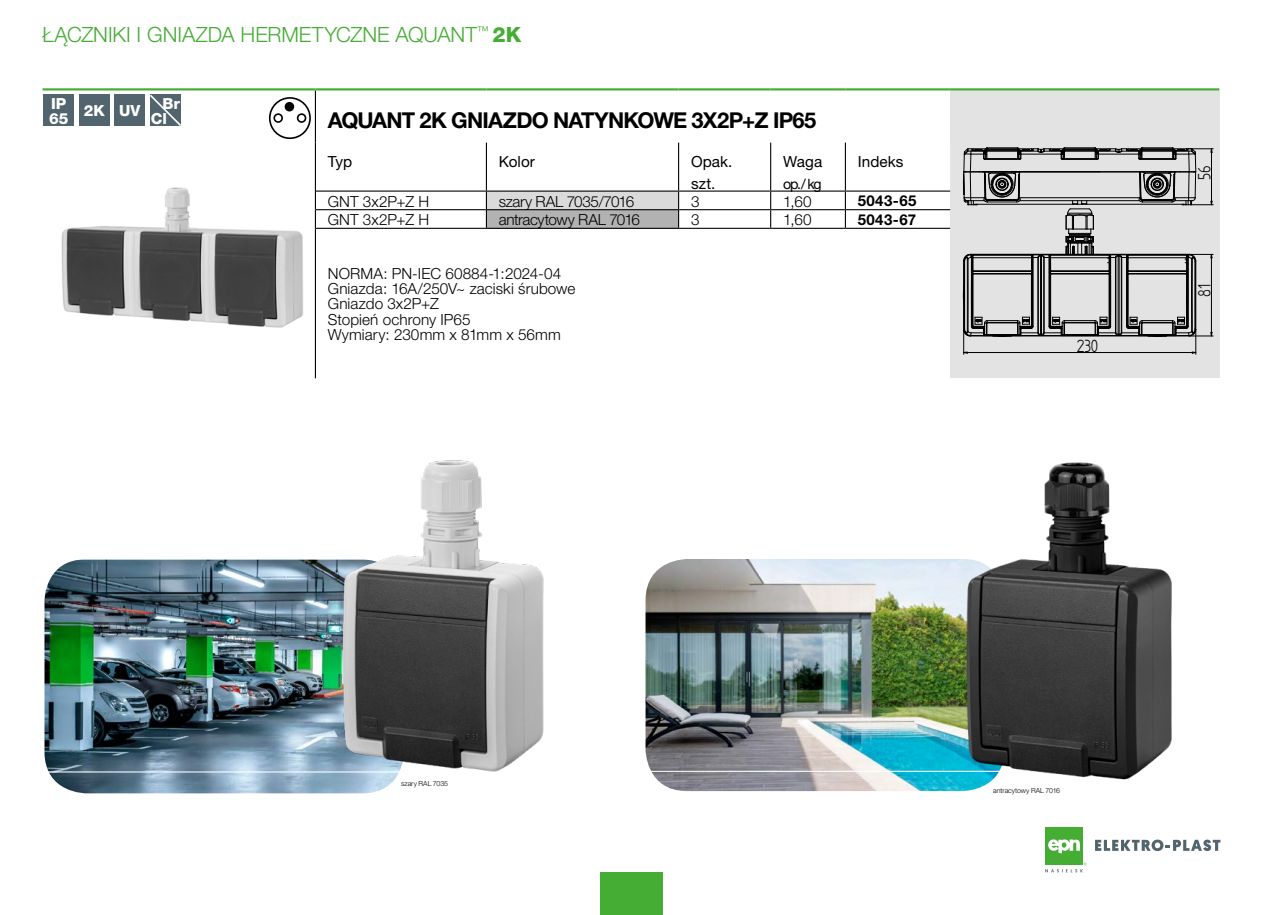
<style>
.page{position:relative;width:1263px;height:915px;background:#fff}
.page>*{position:absolute;margin:0;border:0;box-sizing:border-box;transform-origin:0 0}
.Normalny{font:700 21.9px "Helvetica Neue CE";letter-spacing:-.035em;color:#000}
.t1{font:300 21px "Helvetica Neue CE";letter-spacing:-.005em;color:#45ac34}
.t2{font:20.1px "Solid Edge ISO";color:#000}
.Normalny-2{font:300 15.3px/15.3px "Helvetica Neue CE";letter-spacing:.005em;color:#000}
.t3{font:15.3px "Helvetica Neue CE";letter-spacing:.005em;color:#000}
.Normalny-3{font:300 15.3px "Helvetica Neue CE";letter-spacing:-.03em;color:#000}
.Normalny-4{font:300 15.3px "Helvetica Neue CE";letter-spacing:-.025em;color:#000}
.Normalny-5{font:800 15.3px "Helvetica Neue CE";color:#fff}
.t4{font:700 15px "Helvetica Neue CE";letter-spacing:.025em;color:#000}
.t5{font:14.25px "Helvetica Neue CE";color:#000}
.Normalny-6{font:300 7.05px "Helvetica Neue CE";letter-spacing:-.01em;color:#000}
.s1{font-weight:800}
</style>
<div class="page">
<div style="left:600px;top:872px;width:63px;height:42px;background:#45ac34"></div>
<div style="left:1045px;top:827px;width:38px;height:38px;background:#45ac34"></div>
<svg style="left:1048px;top:839px;width:32px;height:14px"></svg>
<svg style="left:1095px;top:839px;width:125px;height:11px"></svg>
<svg style="left:1045px;top:862px;width:41px;height:10px"></svg>
<div style="left:269px;top:97px;width:42px;height:42px;border:2px solid #000;border-radius:50%"></div>
<div style="left:273px;top:113px;width:10px;height:10px;border:2px solid #000;border-radius:50%"></div>
<div style="left:297px;top:113px;width:9px;height:10px;border:2px solid #000;border-radius:50%"></div>
<div style="left:285px;top:103px;width:8px;height:8px;background:#000;border-radius:50%"></div>
<div style="left:285px;top:102px;width:9px;height:9px;border:2px solid #000;border-radius:50%"></div>
<div style="left:950px;top:89px;width:269px;height:289px;background:#e3e3e3"></div>
<hr style="left:315px;top:90px;width:1px;height:52px;background:#000">
<svg style="left:315px;top:142px;width:635px;height:86px"></svg>
<hr style="left:315px;top:228px;width:1px;height:150px;background:#000">
<hr style="left:486px;top:142px;width:1px;height:48px;background:#000">
<hr style="left:678px;top:142px;width:1px;height:48px;background:#000">
<hr style="left:770px;top:142px;width:1px;height:48px;background:#000">
<hr style="left:845px;top:142px;width:1px;height:48px;background:#000">
<hr style="left:316px;top:190px;width:171px;height:1px;background:#000">
<hr style="left:316px;top:209px;width:170px;height:1px;background:#000">
<hr style="left:316px;top:228px;width:170px;height:1px;background:#000">
<hr style="left:487px;top:190px;width:192px;height:1px;background:#000">
<hr style="left:487px;top:209px;width:191px;height:1px;background:#000">
<hr style="left:486px;top:228px;width:193px;height:1px;background:#000">
<hr style="left:679px;top:190px;width:92px;height:1px;background:#000">
<hr style="left:771px;top:190px;width:74px;height:1px;background:#000">
<hr style="left:845px;top:190px;width:105px;height:1px;background:#000">
<hr style="left:846px;top:209px;width:104px;height:1px;background:#000">
<hr style="left:845px;top:228px;width:105px;height:1px;background:#000">
<hr style="left:679px;top:209px;width:92px;height:1px;background:#000">
<hr style="left:771px;top:209px;width:74px;height:1px;background:#000">
<hr style="left:679px;top:228px;width:92px;height:1px;background:#000">
<hr style="left:771px;top:228px;width:74px;height:1px;background:#000">
<hr style="left:43px;top:88px;width:272px;height:2px;background:#45ac34">
<hr style="left:315px;top:88px;width:171px;height:2px;background:#45ac34">
<hr style="left:486px;top:88px;width:193px;height:2px;background:#45ac34">
<hr style="left:679px;top:88px;width:92px;height:2px;background:#45ac34">
<hr style="left:771px;top:88px;width:74px;height:2px;background:#45ac34">
<hr style="left:845px;top:88px;width:105px;height:2px;background:#45ac34">
<hr style="left:950px;top:88px;width:269px;height:2px;background:#45ac34">
<img style="left:61px;top:187px;width:242px;height:141px">
<svg style="left:962px;top:148px;width:251px;height:206px"></svg>
<hr style="left:1211px;top:149px;width:1px;height:56px;background:#000">
<div style="left:43px;top:95px;width:31px;height:31px;background:#52646d"></div>
<div style="left:79px;top:95px;width:31px;height:31px;background:#52646d"></div>
<div style="left:114px;top:95px;width:31px;height:31px;background:#52646d"></div>
<svg style="left:150px;top:94px;width:31px;height:32px"></svg>
<img style="left:645px;top:559px;width:338px;height:231px">
<img style="left:44px;top:559px;width:354px;height:234px">
<hr style="left:636px;top:770px;width:552px;height:1px;background:#fff">
<hr style="left:36px;top:771px;width:551px;height:1px;background:#fff">
<img style="left:333px;top:460px;width:211px;height:315px">
<img style="left:958px;top:462px;width:214px;height:324px">
<h2 class="t1" style="left:43px;top:21px;width:480px">ŁĄCZNIKI I GNIAZDA HERMETYCZNE AQUANT<sup>™</sup> <span class="s1">2K</span></h2>
<p class="Normalny-5" style="left:51px;top:94px;width:17px">IP</p>
<p class="Normalny-5" style="left:49px;top:109px;width:21px">65</p>
<p class="Normalny-5" style="left:84px;top:101px;width:22px">2K</p>
<p class="Normalny-5" style="left:119px;top:101px;width:23px">UV</p>
<p class="Normalny-5" style="left:162px;top:94px;width:19px">Br</p>
<p class="Normalny-5" style="left:151px;top:109px;width:18px">Cl</p>
<p class="Normalny" style="left:328px;top:106px;width:490px">AQUANT 2K GNIAZDO NATYNKOWE 3X2P+Z IP65</p>
<p class="t3" style="left:328px;top:152px;width:26px">Typ</p>
<p class="t3" style="left:499px;top:152px;width:38px">Kolor</p>
<p class="t3" style="left:691px;top:152px;width:43px">Opak.</p>
<p class="t3" style="left:691px;top:174px;width:26px">szt.</p>
<p class="t3" style="left:783px;top:152px;width:41px">Waga</p>
<p class="t5" style="left:783px;top:175px;width:40px">op./ kg</p>
<p class="t3" style="left:858px;top:152px;width:47px">Indeks</p>
<p class="Normalny-2" style="left:328px;top:193px;width:103px">GNT 3x2P+Z H</p>
<p class="Normalny-4" style="left:499px;top:192px;width:137px">szary RAL 7035/7016</p>
<p class="Normalny-2" style="left:691px;top:193px;width:10px">3</p>
<p class="Normalny-2" style="left:783px;top:193px;width:30px">1,60</p>
<p class="t4" style="left:858px;top:191px;width:60px">5043-65</p>
<p class="Normalny-2" style="left:328px;top:212px;width:103px">GNT 3x2P+Z H</p>
<p class="Normalny-3" style="left:499px;top:210px;width:143px">antracytowy RAL 7016</p>
<p class="Normalny-2" style="left:691px;top:212px;width:10px">3</p>
<p class="Normalny-2" style="left:783px;top:212px;width:30px">1,60</p>
<p class="t4" style="left:858px;top:210px;width:60px">5043-67</p>
<p class="Normalny-2" style="left:328px;top:265px;width:235px">NORMA: PN-IEC 60884-1:2024-04</p>
<p class="Normalny-2" style="left:328px;top:281px;width:249px">Gniazda: 16A/250V~ zaciski śrubowe</p>
<p class="Normalny-2" style="left:328px;top:296px;width:144px">Gniazdo 3x2P+Z<br>Stopień ochrony IP65</p>
<p class="Normalny-2" style="left:328px;top:327px;width:234px">Wymiary: 230mm x 81mm x 56mm</p>
<h3 class="t2" style="left:1077px;top:335px;width:23px">230</h3>
<h3 class="t2" style="left:1194px;top:180px;width:16px;rotate:-90deg">56</h3>
<h3 class="t2" style="left:1194px;top:297px;width:15px;rotate:-90deg">81</h3>
<p class="Normalny-6" style="left:401px;top:779px;width:49px">szary RAL 7035</p>
<p class="Normalny-6" style="left:993px;top:785px;width:68px">antracytowy RAL 7016</p>
</div>
